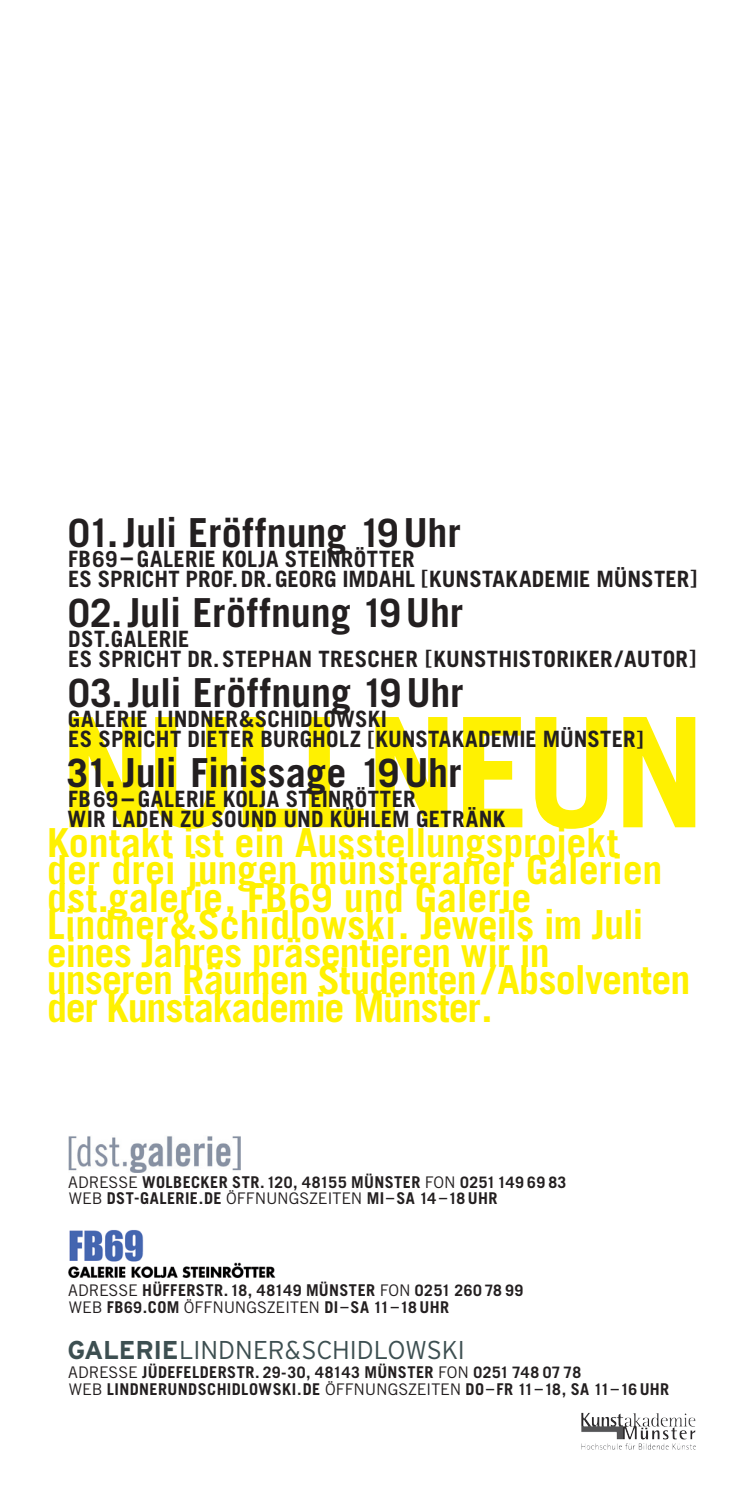
<style>
.page{position:relative;width:745px;height:1489px;background:#fff}
.page>*{position:absolute;margin:0;border:0;box-sizing:border-box;transform-origin:0 0}
.t1{font:700 40px "Trade Gothic";letter-spacing:-.01em;color:#fff101}
.t2{font:700 40px "Trade Gothic";letter-spacing:-.005em;color:#231f20}
.t3{font:700 40px "Trade Gothic";letter-spacing:-.035em;color:#fff101}
.t4{font:300 25.75px "Interstate";letter-spacing:-.015em;color:#3d4f51}
.t5{font:700 22.5px/20px "Trade Gothic";letter-spacing:.01em;color:#231f20}
.t6{font:700 16.25px/16.2px "Trade Gothic";letter-spacing:.025em;color:#231f20}
.t7{font:16px "Trade Gothic LT";letter-spacing:-.005em;color:#231f20}
.s1{font-size:39px}
.s2{font-size:22px}
.s3{font-family:"Trade Gothic LT";font-weight:400;font-size:16px}
.s4{font-size:15.75px}
.s5{font-family:"Trade Gothic";font-weight:700;font-size:16.25px}
.s6{font-family:"Trade Gothic";font-weight:700;font-size:15.75px}
.s7{font-weight:700}
</style>
<div class="page">
<svg style="left:69px;top:717px;width:72px;height:110px"></svg>
<svg style="left:155px;top:717px;width:72px;height:111px"></svg>
<svg style="left:242px;top:717px;width:55px;height:110px"></svg>
<svg style="left:308px;top:717px;width:55px;height:110px"></svg>
<svg style="left:375px;top:717px;width:72px;height:110px"></svg>
<svg style="left:463px;top:717px;width:59px;height:110px"></svg>
<svg style="left:535px;top:717px;width:72px;height:111px"></svg>
<svg style="left:623px;top:717px;width:71px;height:110px"></svg>
<img style="left:68px;top:1230px;width:208px;height:48px">
<img style="left:68px;top:1136px;width:172px;height:36px">
<img style="left:581px;top:1412px;width:61px;height:27px">
<h1 class="t2" style="left:68px;top:508px;width:394px"><span class="s1">01</span>.JULI ERÖFFNUNG <span class="s1">19</span>UHR</h1>
<p class="t5" style="left:68px;top:548px;width:343px">FB<span class="s2">69</span>−GALERIE KOLJA STEINRÖTTER<br>ES SPRICHT PROF.DR. GEORG IMDAHL</p>
<p class="t5" style="left:421px;top:569px;width:86px">[KUNSTAKAD</p>
<p class="t5" style="left:544px;top:569px;width:154px">EMIE MÜNSTER]</p>
<h1 class="t2" style="left:68px;top:588px;width:396px"><span class="s1">02</span>.JULI ERÖFFNUNG <span class="s1">19</span>UHR</h1>
<p class="t5" style="left:68px;top:628px;width:629px">DST.GALERIE<br>ES SPRICHT DR.STEPHAN TRESCHER [KUNSTHISTORIKER/AUTOR]</p>
<h1 class="t2" style="left:68px;top:668px;width:397px"><span class="s1">03</span>.JULI ERÖFFNUNG <span class="s1">19</span>UHR</h1>
<p class="t5" style="left:68px;top:708px;width:320px">GALERIE LINDNER &amp;SCHIDLOWSKI<br>ES SPRICHT DIETER BURGH</p>
<p class="t5" style="left:326px;top:729px;width:127px">OLZ [KUNSTAKAD</p>
<p class="t5" style="left:490px;top:729px;width:154px">EMIE MÜNSTER]</p>
<h1 class="t2" style="left:66px;top:748px;width:396px"><span class="s1">31</span>. JULI FINISSAGE <span class="s1">19</span>UHR</h1>
<p class="t5" style="left:67px;top:788px;width:437px">FB<span class="s2">69</span>−GALERIE KOLJA STEINRÖTTER<br>WIR LADEN ZU SOUND UND KÜHLEM GETRÄNK</p>
<h1 class="t1" style="left:47px;top:818px;width:572px">KONTAKT IST EIN AUSSTELLUNGSPROJEKT</h1>
<h1 class="t1" style="left:47px;top:845px;width:616px">DER DREI JUNGEN MÜNSTERANER GALERIEN</h1>
<h1 class="t1" style="left:47px;top:873px;width:485px">DST.GALERIE, FB<span class="s1">69</span> UND GALERIE</h1>
<h1 class="t1" style="left:47px;top:900px;width:597px">LINDNER&amp;SCHIDLOWSKI. JEWEILS IM JULI</h1>
<h1 class="t1" style="left:47px;top:928px;width:504px">EINES JAHRES PRÄSENTIEREN WIR IN</h1>
<h1 class="t1" style="left:47px;top:955px;width:645px">UNSEREN RÄUMEN STUDENTEN /ABSOLVENTEN</h1>
<h1 class="t3" style="left:47px;top:983px;width:446px">DER KUNSTAKADEMIE MÜNSTER.</h1>
<p class="t6" style="left:68px;top:1173px;width:499px"><span class="s3">ADRESSE</span> WOLBECKER STR.<span class="s4">120</span>, <span class="s4">48155</span> MÜNSTER <span class="s3">FON</span> <span class="s4">0251 149 69 83<br></span><span class="s3">WEB</span> DST-GALERIE.DE <span class="s3">ÖFFNUNGSZEITEN</span> MI –SA <span class="s4">14</span> –<span class="s4">18</span> UHR</p>
<p class="t6" style="left:68px;top:1282px;width:456px"><span class="s3">ADRESSE</span> HÜFFERSTR.<span class="s4">18</span>, <span class="s4">48149</span> MÜNSTER <span class="s3">FON</span> <span class="s4">0251 260 78 99</span></p>
<p class="t7" style="left:69px;top:1297px;width:371px">WEB <span class="s5">FB</span><span class="s6">69</span><span class="s5">.COM</span> ÖFFNUNGSZEITEN <span class="s5">DI –SA</span> <span class="s6">11</span><span class="s5">–</span><span class="s6">18</span> <span class="s5">UHR</span></p>
<p class="t4" style="left:67px;top:1334px;width:398px"><span class="s7">GALERIE</span>LINDNER&amp;SCHIDLOWSKI</p>
<p class="t6" style="left:68px;top:1363px;width:591px"><span class="s3">ADRESSE</span> JÜDEFELDERSTR. <span class="s4">29</span>-<span class="s4">30</span>, <span class="s4">48143</span> MÜNSTER <span class="s3">FON</span> <span class="s4">0251 748 07 78<br></span><span class="s3">WEB</span> LINDNERUNDSCHIDLOWSKI. DE <span class="s3">ÖFFNUNGSZEITEN</span> DO–FR <span class="s4">11</span>–<span class="s4">18</span>, SA <span class="s4">11</span>–<span class="s4">16</span> UHR</p>
</div>
